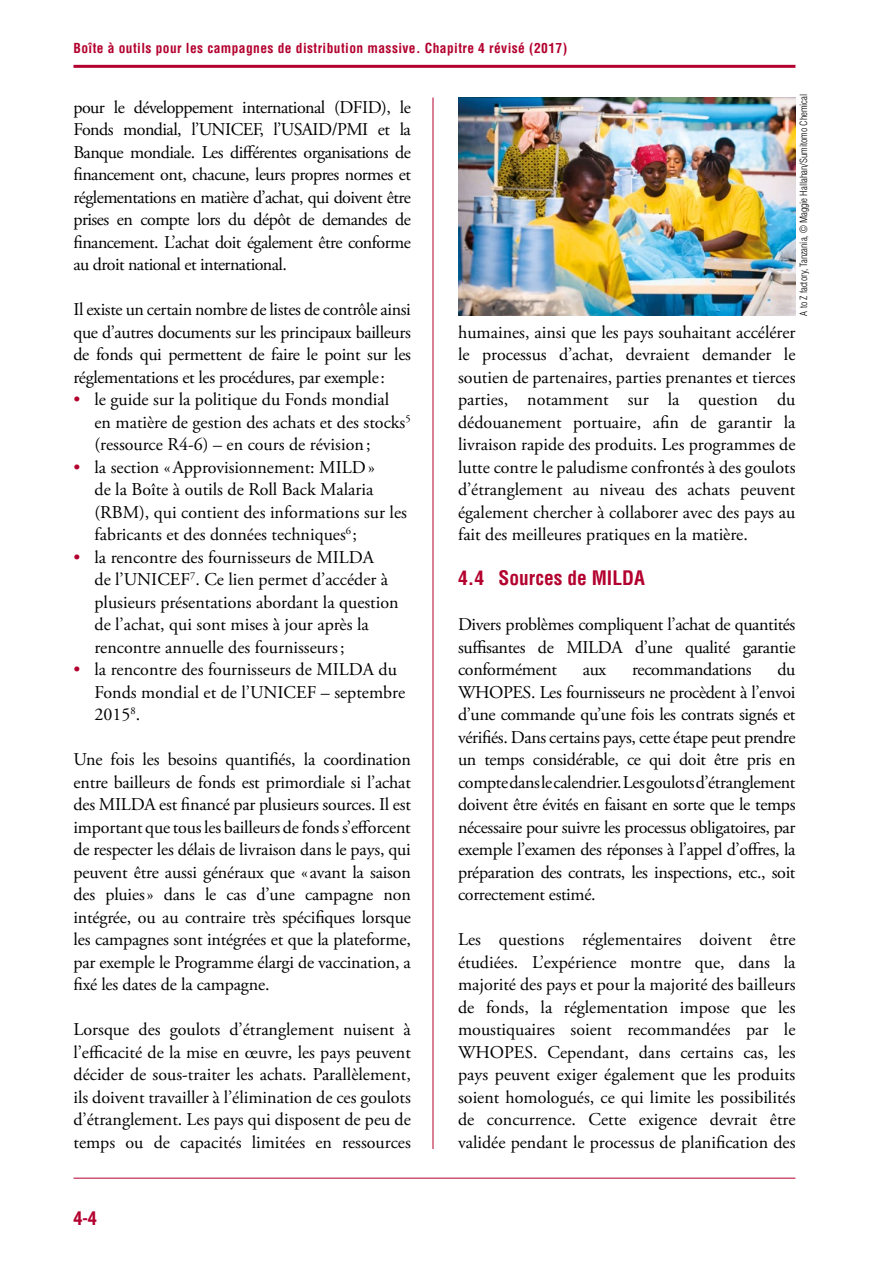
<style>
.page{position:relative;width:893px;height:1263px;background:#fff}
.page>*{position:absolute;margin:0;border:0;box-sizing:border-box;transform-origin:0 0}
.t1{font:700 condensed 21px "Myriad Pro";color:#b3002e}
.t2{font:700 condensed 19.5px "Helvetica";color:#b3002e}
.t3{font:18px/22.5px "Adobe Garamond Pro";color:#000;text-align:justify}
.t4{font:18px "Adobe Garamond Pro";letter-spacing:-.02em;color:#000}
.t5{font:700 condensed 13.5px "Helvetica";letter-spacing:.03em;color:#b3002e}
.t6{font:300 condensed 9.75px "Helvetica";color:#000}
.s1{color:#b3002e}
</style>
<div class="page">
<hr style="left:74px;top:65px;width:721px;height:3px;background:#b3002e">
<hr style="left:433px;top:98px;width:1px;height:1051px;background:#b3002e">
<hr style="left:74px;top:1178px;width:721px;height:1px;background:#b3002e">
<img style="left:458px;top:97px;width:337px;height:218px">
<p class="t5" style="left:74px;top:40px;width:495px">Boîte à outils pour les campagnes de distribution massive. Chapitre 4 révisé (2017)</p>
<p class="t3" style="left:74px;top:96px;width:339px">pour le développement international (DFID), le Fonds mondial, l’UNICEF, l’USAID/PMI et la Banque mondiale. Les différentes organisations de financement ont, chacune, leurs propres normes et réglementations en matière d’achat, qui doivent être prises en compte lors du dépôt de demandes de financement. L’achat doit également être conforme au droit national et international.</p>
<p class="t3" style="left:74px;top:299px;width:339px">Il existe un certain nombre de listes de contrôle ainsi que d’autres documents sur les principaux bailleurs de fonds qui permettent de faire le point sur les réglementations et les procédures, par exemple:</p>
<p class="t3" style="left:95px;top:389px;width:318px;text-align:left;text-indent:-21px"><span class="s1">•</span> le guide sur la politique du Fonds mondial<br>en matière de gestion des achats et des stocks<sup>5 </sup>(ressource R4-6) – en cours de révision;</p>
<p class="t3" style="left:95px;top:456px;width:314px;text-align:left;text-indent:-21px"><span class="s1">•</span> la section «Approvisionnement: MILD»<br>de la Boîte à outils de Roll Back Malaria (RBM), qui contient des informations sur les fabricants et des données techniques<sup>6</sup>;</p>
<p class="t3" style="left:95px;top:546px;width:306px;text-align:left;text-indent:-21px"><span class="s1">•</span> la rencontre des fournisseurs de MILDA<br>de l’UNICEF<sup>7</sup>. Ce lien permet d’accéder à plusieurs présentations abordant la question de l’achat, qui sont mises à jour après la rencontre annuelle des fournisseurs;</p>
<p class="t3" style="left:95px;top:659px;width:312px;text-align:left;text-indent:-21px"><span class="s1">•</span> la rencontre des fournisseurs de MILDA du<br>Fonds mondial et de l’UNICEF – septembre<br>2015<sup>8</sup>.</p>
<p class="t3" style="left:74px;top:749px;width:339px">Une fois les besoins quantifiés, la coordination entre bailleurs de fonds est primordiale si l’achat des MILDA est financé par plusieurs sources. Il est important que tous les bailleurs de fonds s’efforcent de respecter les délais de livraison dans le pays, qui peuvent être aussi généraux que « avant la saison des pluies» dans le cas d’une campagne non intégrée, ou au contraire très spécifiques lorsque les campagnes sont intégrées et que la plateforme, par exemple le Programme élargi de vaccination, a fixé les dates de la campagne.</p>
<p class="t3" style="left:74px;top:1019px;width:339px">Lorsque des goulots d’étranglement nuisent à l’efficacité de la mise en œuvre, les pays peuvent décider de sous-traiter les achats. Parallèlement, ils doivent travailler à l’élimination de ces goulots d’étranglement. Les pays qui disposent de peu de temps ou de capacités limitées en ressources</p>
<p class="t1" style="left:74px;top:1206px;width:25px">4-4</p>
<p class="t6" style="left:798px;top:315px;width:223px;rotate:-90deg">A to Z factory, Tanzania, © Maggie Hallahan/Sumitomo Chemical</p>
<p class="t3" style="left:458px;top:321px;width:339px">humaines, ainsi que les pays souhaitant accélérer le processus d’achat, devraient demander le soutien de partenaires, parties prenantes et tierces parties, notamment sur la question du dédouanement portuaire, afin de garantir la livraison rapide des produits. Les programmes de lutte contre le paludisme confrontés à des goulots d’étranglement au niveau des achats peuvent également chercher à collaborer avec des pays au fait des meilleures pratiques en la matière.</p>
<p class="t2" style="left:458px;top:566px;width:188px">4.4 Sources de MILDA</p>
<p class="t3" style="left:458px;top:614px;width:339px">Divers problèmes compliquent l’achat de quantités suffisantes de MILDA d’une qualité garantie conformément</p>
<p class="t3" style="left:458px;top:659px;width:339px;text-indent:319px">du WHOPES. Les fournisseurs ne procèdent à l’envoi d’une commande qu’une fois les contrats signés et vérifiés. Dans certains pays, cette étape peut prendre un temps considérable, ce qui doit être pris en compte dans le calendrier. Les goulots d’étranglement doivent être évités en faisant en sorte que le temps nécessaire pour suivre les processus obligatoires, par exemple l’examen des réponses à l’appel d’offres, la préparation des contrats, les inspections, etc., soit correctement estimé.</p>
<p class="t3" style="left:458px;top:929px;width:339px">Les questions réglementaires doivent être étudiées. L’expérience montre que, dans la majorité des pays et pour la majorité des bailleurs de fonds, la réglementation impose que les moustiquaires soient recommandées par le WHOPES. Cependant, dans certains cas, les pays peuvent exiger également que les produits soient homologués, ce qui limite les possibilités de concurrence. Cette exigence devrait être validée pendant le processus de planification des</p>
<p class="t3" style="left:583px;top:659px;width:25px">aux</p>
<p class="t4" style="left:632px;top:658px;width:121px">recommandations</p>
</div>
